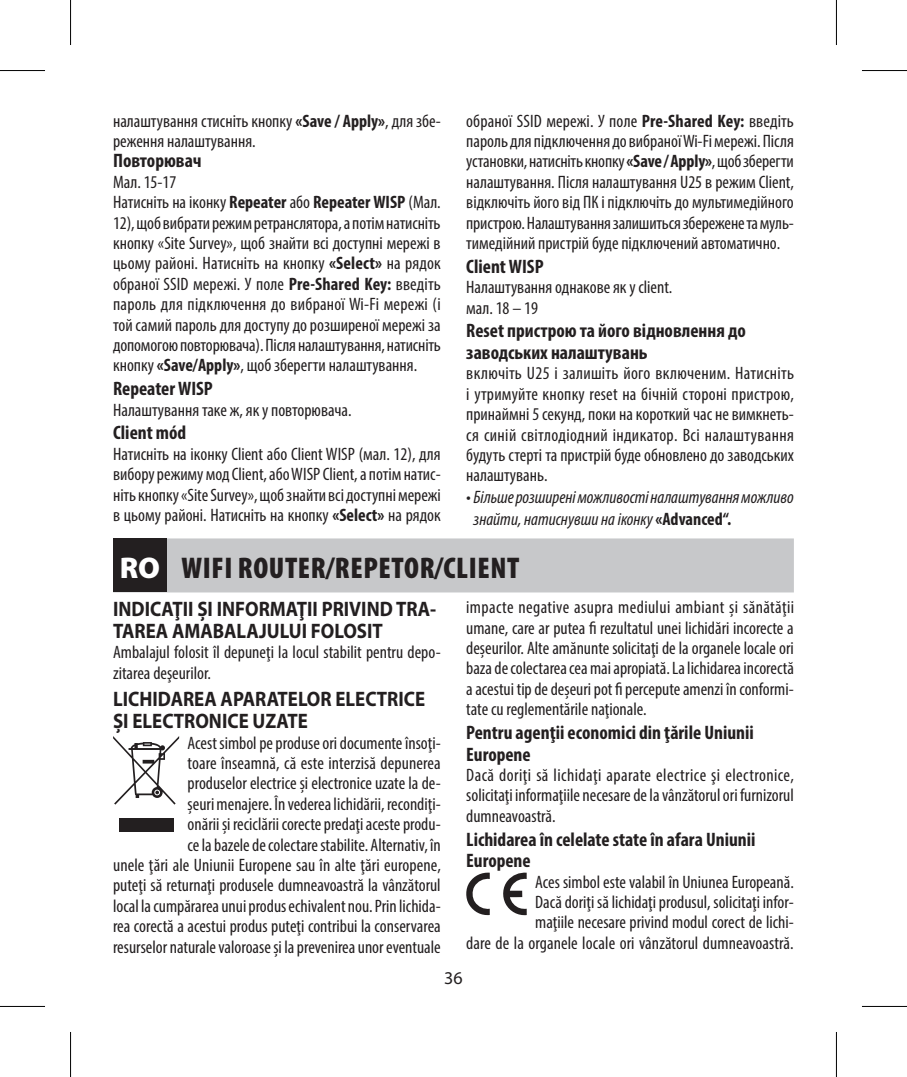
<style>
.page{position:relative;width:907px;height:1077px;background:#fff}
.page>*{position:absolute;margin:0;border:0;box-sizing:border-box;transform-origin:0 0}
.t1{font:900 condensed 30px "Myriad Pro";letter-spacing:.02em;color:#231f20}
.t2{font:700 21px/22.5px "Myriad Pro";color:#231f20;scale:.9 1}
.t3{font:700 condensed 19.5px/21.6px "Myriad Pro";color:#231f20}
.t4{font:condensed 18px/20.4px "Myriad Pro";color:#231f20;text-align:justify}
.t5{font:italic condensed 18px/21.6px "Myriad Pro";letter-spacing:-.005em;color:#231f20}
.t6{font:18px "Myriad Pro";color:#231f20}
.s1{font-weight:700}
.s2{font-weight:700;font-style:normal}
.s3{font-stretch:normal;color:#fff}
</style>
<div class="page">
<div style="left:113px;top:538px;width:680px;height:54px;background:#c7c8ca"></div>
<div style="left:113px;top:538px;width:54px;height:54px;background:#231f20"></div>
<svg style="left:113px;top:736px;width:66px;height:68px"></svg>
<div style="left:119px;top:818px;width:54px;height:13px;background:#231f20"></div>
<svg style="left:503px;top:872px;width:23px;height:44px"></svg>
<svg style="left:466px;top:872px;width:23px;height:43px"></svg>
<svg style="left:0;top:1006px;width:45px;height:1px"></svg>
<svg style="left:862px;top:1006px;width:44px;height:1px"></svg>
<svg style="left:836px;top:0;width:1px;height:45px"></svg>
<svg style="left:836px;top:1032px;width:1px;height:44px"></svg>
<hr style="left:0;top:70px;width:45px;height:1px;background:#000">
<hr style="left:861px;top:70px;width:45px;height:1px;background:#000">
<hr style="left:0;top:1005px;width:45px;height:1px;background:#000">
<hr style="left:861px;top:1005px;width:45px;height:1px;background:#000">
<hr style="left:70px;top:0;width:1px;height:45px;background:#000">
<hr style="left:70px;top:1031px;width:1px;height:45px;background:#000">
<hr style="left:835px;top:0;width:1px;height:45px;background:#000">
<hr style="left:835px;top:1031px;width:1px;height:45px;background:#000">
<p class="t4" style="left:466px;top:110px;width:329px">обраної SSID мережі. У поле <span class="s1">Pre-Shared Key:</span> введіть пароль для підключення до вибраної Wi-Fi мережі. Після установки, натисніть кнопку <span class="s1">«Save / Apply»</span>, щоб зберегти налаштування. Після налаштування U25 в режим Client, відключіть його від ПК і підключіть до мультимедійного пристрою. Налаштування залишиться збережене та муль&shy;тимедійний пристрій буде підключений автоматично.</p>
<p class="t3" style="left:466px;top:255px;width:79px">Client WISP</p>
<p class="t4" style="left:466px;top:277px;width:207px">Налаштування однакове як у client. мал. 18 – 19</p>
<p class="t3" style="left:466px;top:319px;width:281px">Reset пристрою та його відновлення до заводських налаштувань</p>
<p class="t4" style="left:466px;top:363px;width:329px">включіть U25 і залишіть його включеним. Натисніть і утримуйте кнопку reset на бічній стороні пристрою, принаймні 5 секунд, поки на короткий час не вимкнеть&shy;ся синій світлодіодний індикатор. Всі налаштування будуть стерті та пристрій буде обновлено до заводських налаштувань.</p>
<p class="t5" style="left:473px;top:486px;width:321px;text-indent:-7px">• Більше розширені можливості налаштування можливо знайти, натиснувши на іконку <span class="s2">«Advanced“.</span></p>
<h1 class="t1" style="left:120px;top:551px;width:401px"><span class="s3">RO</span> WIFI ROUTER/REPETOR/CLIENT</h1>
<p class="t2" style="left:113px;top:596px;width:360px">INDICAŢII ŞI INFORMAŢII PRIVIND TRA-<br>TAREA AMABALAJULUI FOLOSIT</p>
<p class="t4" style="left:113px;top:642px;width:329px">Ambalajul folosit îl depuneţi la locul stabilit pentru depo&shy;zitarea deşeurilor.</p>
<p class="t2" style="left:113px;top:686px;width:348px">LICHIDAREA APARATELOR ELECTRICE<br>ŞI ELECTRONICE UZATE</p>
<p class="t4" style="left:113px;top:732px;width:329px;text-align:right">Acest simbol pe produse ori documente însoţi-<br>toare înseamnă, că este interzisă depunerea<br>produselor electrice şi electronice uzate la de-<br>şeuri menajere. În vederea lichidării, recondiţi-<br>onării şi reciclării corecte predaţi aceste produ-<br>ce la bazele de colectare stabilite. Alternativ, în<br>unele ţări ale Uniunii Europene sau în alte ţări europene, puteţi să returnaţi produsele dumneavoastră la vânzătorul local la cumpărarea unui produs echivalent nou. Prin lichida&shy;rea corectă a acestui produs puteţi contribui la conservarea resurselor naturale valoroase şi la prevenirea unor eventuale</p>
<p class="t4" style="left:113px;top:110px;width:329px">налаштування стисніть кнопку <span class="s1">«Save / Apply»</span>, для збе&shy;реження налаштування.</p>
<p class="t3" style="left:113px;top:150px;width:90px">Повторювач</p>
<p class="t4" style="left:113px;top:171px;width:329px;text-align:left">Мал. 15-17<br>Натисніть на іконку <span class="s1">Repeater</span> або <span class="s1">Repeater WISP</span> (Мал.<br>12), щоб вибрати режим ретранслятора, а потім натисніть кнопку «Site Survey», щоб знайти всі доступні мережі в цьому районі. Натисніть на кнопку <span class="s1">«Select»</span> на рядок обраної SSID мережі. У поле <span class="s1">Pre-Shared Key:</span> введіть пароль для підключення до вибраної Wi-Fi мережі (і той самий пароль для доступу до розширеної мережі за допомогою повторювача). Після налаштування, натисніть кнопку <span class="s1">«Save/Apply»</span>, щоб зберегти налаштування.</p>
<p class="t3" style="left:113px;top:377px;width:101px">Repeater WISP</p>
<p class="t4" style="left:113px;top:399px;width:240px">Налаштування таке ж, як у повторювача.</p>
<p class="t3" style="left:113px;top:421px;width:75px">Client mód</p>
<p class="t4" style="left:113px;top:443px;width:329px">Натисніть на іконку Client або Client WISP (мал. 12), для вибору режиму мод Client, або WISP Client, а потім натис&shy;ніть кнопку «Site Survey», щоб знайти всі доступні мережі в цьому районі. Натисніть на кнопку <span class="s1">«Select»</span> на рядок</p>
<p class="t4" style="left:466px;top:597px;width:329px">impacte negative asupra mediului ambiant şi sănătăţii umane, care ar putea fi rezultatul unei lichidări incorecte a deşeurilor. Alte amănunte solicitaţi de la organele locale ori baza de colectarea cea mai apropiată. La lichidarea incorectă a acestui tip de deşeuri pot fi percepute amenzi în conformi&shy;tate cu reglementările naţionale.</p>
<p class="t3" style="left:466px;top:721px;width:289px">Pentru agenţii economici din ţările Uniunii<br>Europene</p>
<p class="t4" style="left:466px;top:764px;width:329px">Dacă doriţi să lichidaţi aparate electrice şi electronice, solicitaţi informaţiile necesare de la vânzătorul ori furnizorul dumneavoastră.</p>
<p class="t3" style="left:466px;top:828px;width:291px">Lichidarea în celelate state în afara Uniunii<br>Europene</p>
<p class="t4" style="left:466px;top:871px;width:329px;text-align:right">Aces simbol este valabil în Uniunea Europeană.<br>Dacă doriţi să lichidaţi produsul, solicitaţi infor-<br>maţiile necesare privind modul corect de lichi-<br>dare de la organele locale ori vânzătorul dumneavoastră.</p>
<p class="t6" style="left:444px;top:967px;width:20px">36</p>
</div>
